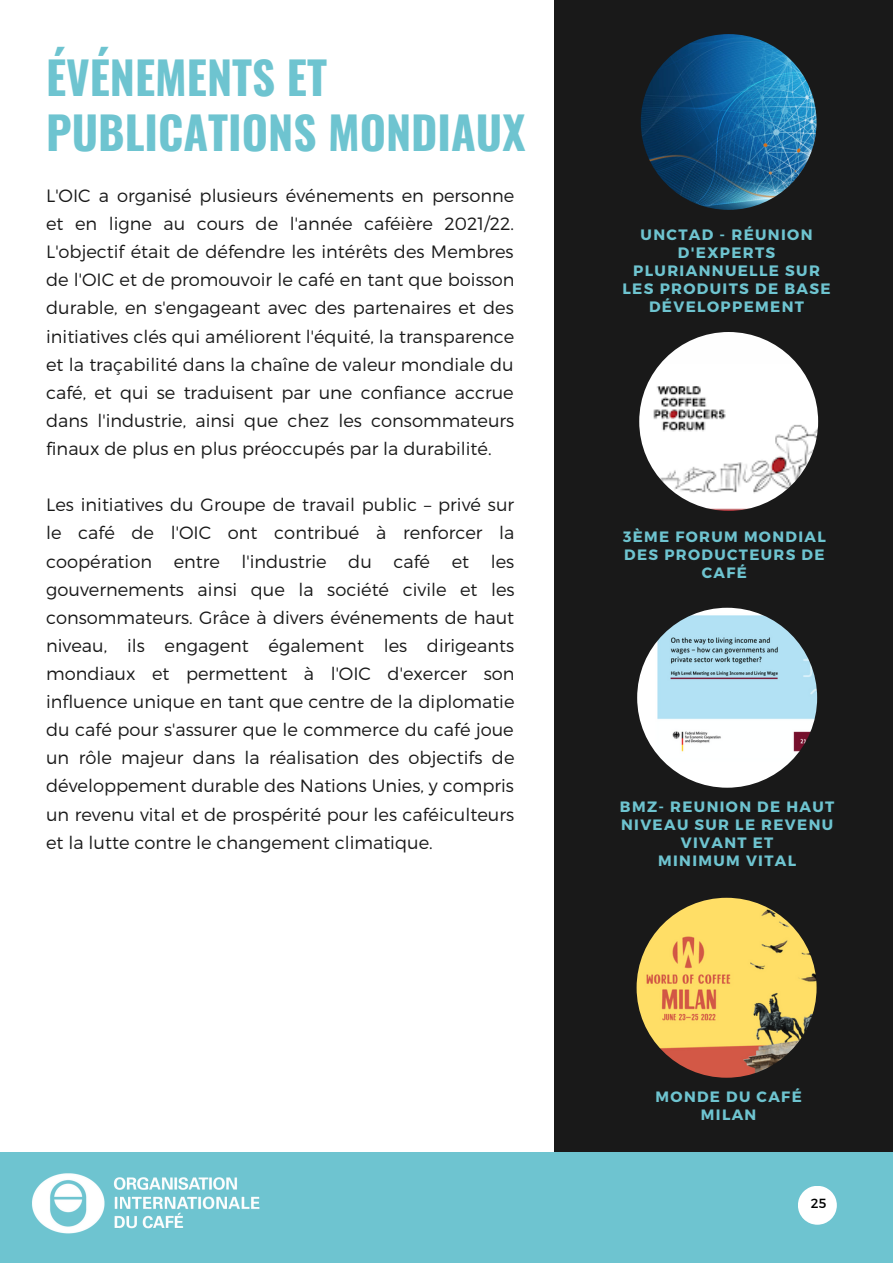
<style>
.page{position:relative;width:893px;height:1264px;background:#fff}
.page>*{position:absolute;margin:0;border:0;box-sizing:border-box;transform-origin:0 0}
.t1{font:700 45px/55.1px "Oswald";color:#6ec4d0}
.t2{font:300 17.85px/28px "Montserrat";color:#191919;text-align:justify}
.t3{font:700 15px/18px "Montserrat";letter-spacing:.09em;color:#6ec4d0;text-align:center}
.t4{font:13.2px "Montserrat";color:#000}
</style>
<div class="page">
<div style="left:554px;top:0;width:338px;height:1206px;background:#191919"></div>
<img style="left:640px;top:34px;width:176px;height:176px;border-radius:50%">
<img style="left:639px;top:332px;width:179px;height:179px;border-radius:50%">
<img style="left:636px;top:897px;width:180px;height:180px;border-radius:50%">
<div style="left:0;top:1152px;width:892px;height:110px;background:#6ec4d0"></div>
<img style="left:637px;top:607px;width:180px;height:180px;border-radius:50%">
<svg style="left:798px;top:1186px;width:38px;height:38px"></svg>
<img style="left:32px;top:1173px;width:228px;height:61px">
<h1 class="t1" style="left:46px;top:48px;width:481px">ÉVÉNEMENTS ET<br>PUBLICATIONS MONDIAUX</h1>
<p class="t2" style="left:46px;top:181px;width:470px">L'OIC a organisé plusieurs événements en personne et en ligne au cours de l'année caféière 2021/22.<br>L'objectif était de défendre les intérêts des Membres de l'OIC et de promouvoir le café en tant que boisson durable, en s'engageant avec des partenaires et des initiatives clés qui améliorent l'équité, la transparence et la traçabilité dans la chaîne de valeur mondiale du café, et qui se traduisent par une confiance accrue dans l'industrie, ainsi que chez les consommateurs finaux de plus en plus préoccupés par la durabilité.</p>
<p class="t2" style="left:46px;top:490px;width:470px">Les initiatives du Groupe de travail public – privé sur le café de l'OIC ont contribué à renforcer la coopération entre l'industrie du café et les gouvernements ainsi que la société civile et les consommateurs. Grâce à divers événements de haut niveau, ils engagent également les dirigeants mondiaux et permettent à l'OIC d'exercer son influence unique en tant que centre de la diplomatie du café pour s'assurer que le commerce du café joue un rôle majeur dans la réalisation des objectifs de développement durable des Nations Unies, y compris un revenu vital et de prospérité pour les caféiculteurs et la lutte contre le changement climatique.</p>
<p class="t3" style="left:622px;top:225px;width:210px">UNCTAD - RÉUNION<br>D'EXPERTS<br>PLURIANNUELLE SUR<br>LES PRODUITS DE BASE<br>DÉVELOPPEMENT</p>
<p class="t3" style="left:623px;top:527px;width:204px">3ÈME FORUM MONDIAL<br>DES PRODUCTEURS DE<br>CAFÉ</p>
<p class="t3" style="left:620px;top:797px;width:216px">BMZ- REUNION DE HAUT<br>NIVEAU SUR LE REVENU<br>VIVANT ET<br>MINIMUM VITAL</p>
<p class="t3" style="left:655px;top:1087px;width:148px">MONDE DU CAFÉ<br>MILAN</p>
<p class="t4" style="left:810px;top:1195px;width:17px">25</p>
</div>
